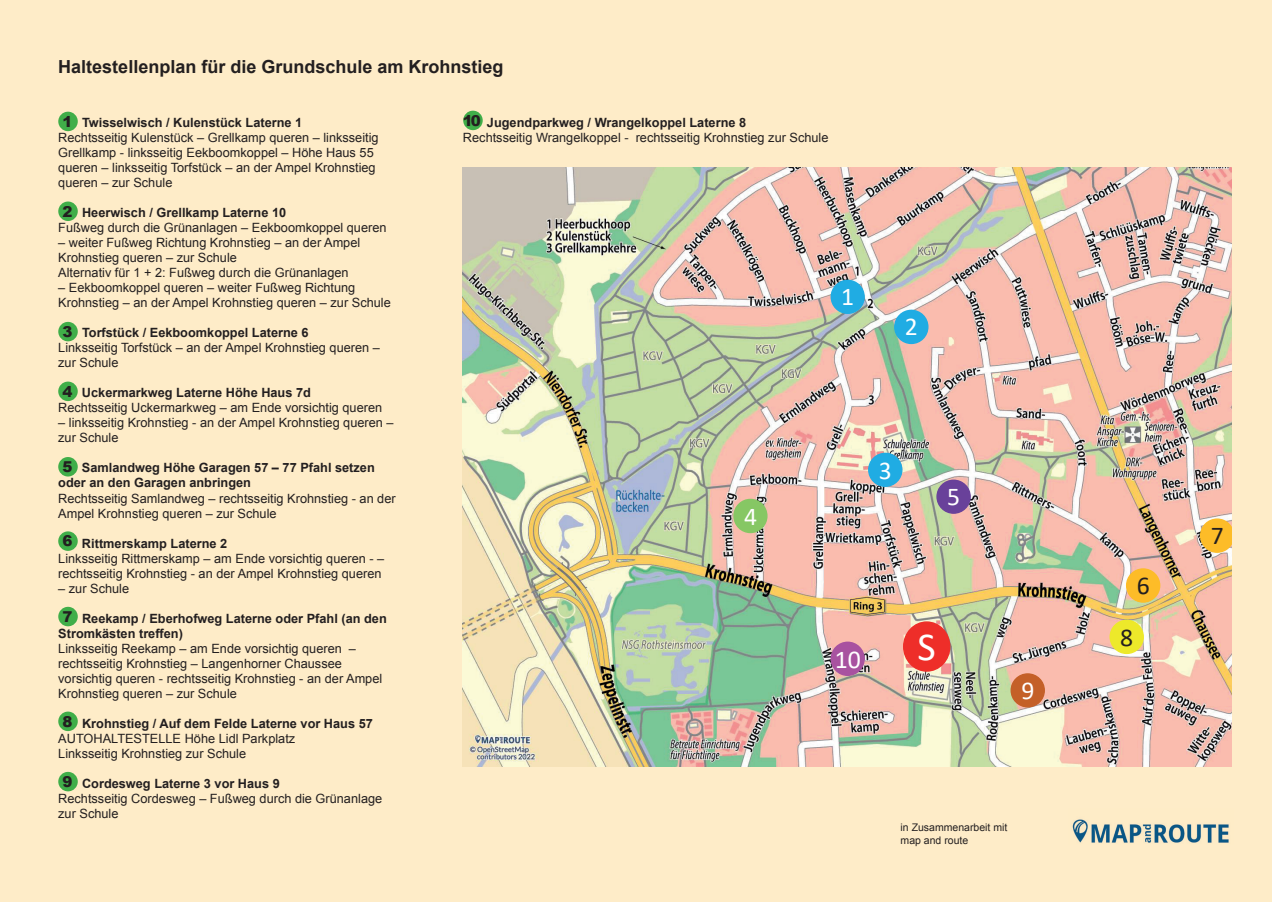
<style>
.page{position:relative;width:1272px;height:902px;background:#fff}
.page>*{position:absolute;margin:0;border:0;box-sizing:border-box;transform-origin:0 0}
.t1{font:39.9px "Calibri";color:#fff}
.t2{font:25.65px "Calibri";color:#fff}
.t3{font:25.65px "Calibri";color:#231f20}
.t4{font:700 18px "Arial";color:#231f20}
.t5{font:900 15px "Arial";color:#231f20}
.t6{font:12.75px/15px "Arial";color:#231f20}
.t7{font:700 12.75px/15px "Arial";color:#231f20}
.t8{font:10.5px/13.5px "Arial";color:#231f20}
</style>
<div class="page">
<div style="left:0;top:0;width:1271px;height:901px;background:#feecc8"></div>
<img style="left:1068px;top:808px;width:165px;height:36px">
<div style="left:58px;top:112px;width:20px;height:19px;background:#40ae49;border-radius:50%"></div>
<div style="left:58px;top:201px;width:20px;height:20px;background:#40ae49;border-radius:50%"></div>
<div style="left:58px;top:322px;width:20px;height:19px;background:#40ae49;border-radius:50%"></div>
<div style="left:58px;top:381px;width:20px;height:20px;background:#40ae49;border-radius:50%"></div>
<div style="left:58px;top:457px;width:20px;height:19px;background:#40ae49;border-radius:50%"></div>
<div style="left:58px;top:531px;width:20px;height:20px;background:#40ae49;border-radius:50%"></div>
<div style="left:58px;top:606px;width:20px;height:20px;background:#40ae49;border-radius:50%"></div>
<div style="left:58px;top:711px;width:20px;height:20px;background:#40ae49;border-radius:50%"></div>
<div style="left:463px;top:111px;width:19px;height:19px;background:#40ae49;border-radius:50%"></div>
<div style="left:58px;top:771px;width:20px;height:20px;background:#40ae49;border-radius:50%"></div>
<img style="left:463px;top:168px;width:768px;height:598px">
<div style="left:903px;top:622px;width:46px;height:49px;background:#ee2e29;border-radius:50%"></div>
<div style="left:903px;top:621px;width:47px;height:50px;border:1px solid #ee2e29;border-radius:50%"></div>
<div style="left:831px;top:642px;width:33px;height:33px;background:#a852a0;border-radius:50%"></div>
<div style="left:830px;top:641px;width:34px;height:35px;border:1px solid #a852a0;border-radius:50%"></div>
<div style="left:1011px;top:674px;width:33px;height:32px;background:#c46028;border-radius:50%"></div>
<div style="left:1010px;top:673px;width:34px;height:34px;border:1px solid #c46028;border-radius:50%"></div>
<div style="left:1110px;top:620px;width:33px;height:33px;background:#ede92a;border-radius:50%"></div>
<div style="left:1109px;top:619px;width:34px;height:35px;border:1px solid #ede92a;border-radius:50%"></div>
<svg style="left:1199px;top:518px;width:32px;height:35px"></svg>
<div style="left:1126px;top:569px;width:33px;height:33px;background:#fdbc28;border-radius:50%"></div>
<div style="left:1125px;top:568px;width:35px;height:34px;border:1px solid #fdbc28;border-radius:50%"></div>
<div style="left:937px;top:480px;width:33px;height:33px;background:#69419a;border-radius:50%"></div>
<div style="left:936px;top:479px;width:34px;height:35px;border:1px solid #69419a;border-radius:50%"></div>
<div style="left:734px;top:499px;width:32px;height:33px;background:#86c764;border-radius:50%"></div>
<div style="left:733px;top:498px;width:34px;height:35px;border:1px solid #86c764;border-radius:50%"></div>
<div style="left:868px;top:453px;width:33px;height:33px;background:#20ace3;border-radius:50%"></div>
<div style="left:868px;top:452px;width:34px;height:35px;border:1px solid #20ace3;border-radius:50%"></div>
<div style="left:894px;top:310px;width:33px;height:33px;background:#20ace3;border-radius:50%"></div>
<div style="left:894px;top:309px;width:34px;height:35px;border:1px solid #20ace3;border-radius:50%"></div>
<div style="left:831px;top:280px;width:33px;height:33px;background:#20ace3;border-radius:50%"></div>
<div style="left:830px;top:280px;width:34px;height:34px;border:1px solid #20ace3;border-radius:50%"></div>
<h3 class="t4" style="left:58px;top:54px;width:447px">Haltestellenplan für die Grundschule am Krohnstieg</h3>
<p class="t5" style="left:62px;top:110px;width:12px">1</p>
<p class="t5" style="left:463px;top:109px;width:19px">10</p>
<p class="t7" style="left:82px;top:116px;width:222px">Twisselwisch / Kulenstück Laterne 1</p>
<p class="t6" style="left:58px;top:130px;width:322px">Rechtsseitig Kulenstück – Grellkamp queren – linksseitig Grellkamp - linksseitig Eekboomkoppel – Höhe Haus 55 queren – linksseitig Torfstück – an der Ampel Krohnstieg queren – zur Schule</p>
<p class="t7" style="left:82px;top:206px;width:206px">Heerwisch / Grellkamp Laterne 10</p>
<p class="t6" style="left:58px;top:220px;width:330px">Fußweg durch die Grünanlagen – Eekboomkoppel queren</p>
<p class="t6" style="left:58px;top:235px;width:303px">– weiter Fußweg Richtung Krohnstieg – an der Ampel<br>Krohnstieg queren – zur Schule<br>Alternativ für 1 + 2: Fußweg durch die Grünanlagen</p>
<p class="t6" style="left:58px;top:280px;width:334px">– Eekboomkoppel queren – weiter Fußweg Richtung<br>Krohnstieg – an der Ampel Krohnstieg queren – zur Schule</p>
<p class="t7" style="left:82px;top:326px;width:228px">Torfstück / Eekboomkoppel Laterne 6</p>
<p class="t6" style="left:58px;top:340px;width:323px">Linksseitig Torfstück – an der Ampel Krohnstieg queren – zur Schule</p>
<p class="t7" style="left:82px;top:386px;width:230px">Uckermarkweg Laterne Höhe Haus 7d</p>
<p class="t6" style="left:58px;top:400px;width:325px">Rechtsseitig Uckermarkweg – am Ende vorsichtig queren</p>
<p class="t6" style="left:58px;top:415px;width:337px">– linksseitig Krohnstieg - an der Ampel Krohnstieg queren – zur Schule</p>
<p class="t7" style="left:58px;top:461px;width:318px;text-indent:24px">Samlandweg Höhe Garagen 57 – 77 Pfahl setzen oder an den Garagen anbringen</p>
<p class="t6" style="left:58px;top:490px;width:339px">Rechtsseitig Samlandweg – rechtsseitig Krohnstieg - an der<br>Ampel Krohnstieg queren – zur Schule</p>
<p class="t7" style="left:82px;top:536px;width:147px">Rittmerskamp Laterne 2</p>
<p class="t6" style="left:58px;top:550px;width:327px">Linksseitig Rittmerskamp – am Ende vorsichtig queren - – rechtsseitig Krohnstieg - an der Ampel Krohnstieg queren</p>
<p class="t6" style="left:58px;top:580px;width:72px">– zur Schule</p>
<p class="t7" style="left:58px;top:611px;width:330px;text-indent:24px">Reekamp / Eberhofweg Laterne oder Pfahl (an den<br>Stromkästen treffen)</p>
<p class="t6" style="left:58px;top:640px;width:325px">Linksseitig Reekamp – am Ende vorsichtig queren – rechtsseitig Krohnstieg – Langenhorner Chaussee vorsichtig queren - rechtsseitig Krohnstieg - an der Ampel Krohnstieg queren – zur Schule</p>
<p class="t7" style="left:82px;top:716px;width:292px">Krohnstieg / Auf dem Felde Laterne vor Haus 57</p>
<p class="t6" style="left:58px;top:730px;width:238px">AUTOHALTESTELLE Höhe Lidl Parkplatz<br>Linksseitig Krohnstieg zur Schule</p>
<p class="t7" style="left:82px;top:776px;width:199px">Cordesweg Laterne 3 vor Haus 9</p>
<p class="t6" style="left:58px;top:790px;width:325px">Rechtsseitig Cordesweg – Fußweg durch die Grünanlage zur Schule</p>
<p class="t7" style="left:487px;top:116px;width:261px">Jugendparkweg / Wrangelkoppel Laterne 8</p>
<p class="t6" style="left:463px;top:130px;width:367px">Rechtsseitig Wrangelkoppel - rechtsseitig Krohnstieg zur Schule</p>
<p class="t5" style="left:62px;top:200px;width:12px">2</p>
<p class="t5" style="left:62px;top:321px;width:12px">3</p>
<p class="t5" style="left:62px;top:380px;width:12px">4</p>
<p class="t5" style="left:62px;top:456px;width:12px">5</p>
<h2 class="t2" style="left:744px;top:498px;width:15px">4</h2>
<p class="t5" style="left:62px;top:530px;width:12px">6</p>
<p class="t5" style="left:62px;top:605px;width:12px">7</p>
<p class="t5" style="left:62px;top:710px;width:12px">8</p>
<p class="t5" style="left:62px;top:770px;width:12px">9</p>
<h2 class="t2" style="left:841px;top:279px;width:15px">1</h2>
<h2 class="t2" style="left:834px;top:641px;width:28px">10</h2>
<h2 class="t2" style="left:904px;top:309px;width:15px">2</h2>
<h2 class="t2" style="left:878px;top:452px;width:15px">3</h2>
<h2 class="t2" style="left:947px;top:479px;width:15px">5</h2>
<h1 class="t1" style="left:917px;top:619px;width:20px">S</h1>
<h2 class="t2" style="left:1021px;top:672px;width:15px">9</h2>
<p class="t8" style="left:900px;top:820px;width:108px">in Zusammenarbeit mit map and route</p>
<h2 class="t3" style="left:1136px;top:567px;width:15px">6</h2>
<h2 class="t3" style="left:1120px;top:619px;width:15px">8</h2>
<h2 class="t3" style="left:1210px;top:518px;width:15px">7</h2>
</div>
